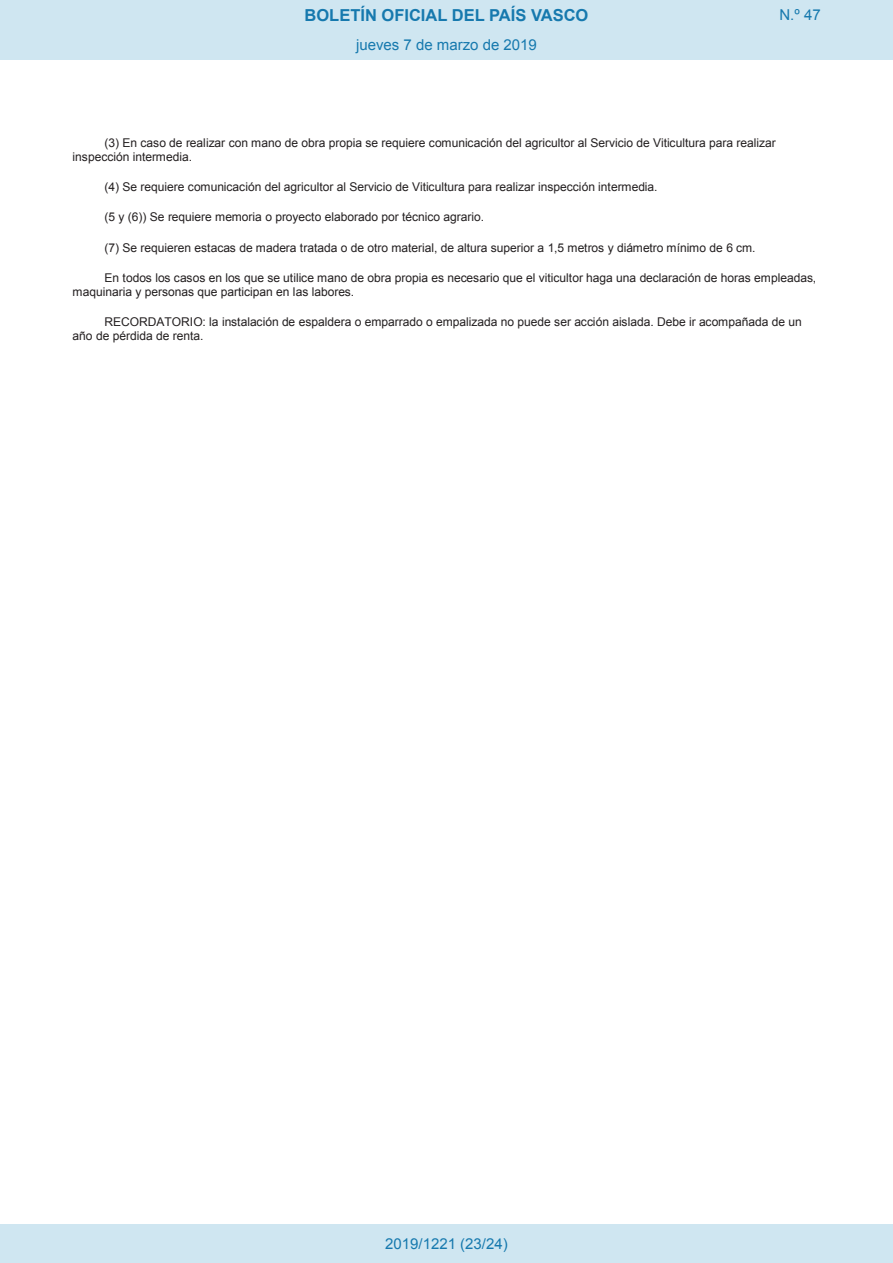
<style>
.page{position:relative;width:893px;height:1263px;background:#fff}
.page>*{position:absolute;margin:0;border:0;box-sizing:border-box;transform-origin:0 0}
.t1{font:700 16.5px "Arial";color:#1679ae}
.Paginacion_Centro{font:15px "Arial";color:#1679ae}
.t2{font:12px/13.6px "Arial";letter-spacing:-.005em;color:#231f20}
</style>
<div class="page">
<div style="left:0;top:0;width:893px;height:60px;background:#cfe6f1"></div>
<div style="left:0;top:1225px;width:893px;height:38px;background:#cfe6f1"></div>
<h1 class="t1" style="left:305px;top:4px;width:285px">BOLETÍN OFICIAL DEL PAÍS VASCO</h1>
<p class="Paginacion_Centro" style="left:779px;top:5px;width:43px">N.º 47</p>
<p class="Paginacion_Centro" style="left:356px;top:35px;width:182px">jueves 7 de marzo de 2019</p>
<p class="t2" style="left:73px;top:136px;width:705px;text-indent:32px">(3) En caso de realizar con mano de obra propia se requiere comunicación del agricultor al Servicio de Viticultura para realizar inspección intermedia.</p>
<p class="t2" style="left:104px;top:180px;width:554px">(4) Se requiere comunicación del agricultor al Servicio de Viticultura para realizar inspección intermedia.</p>
<p class="t2" style="left:104px;top:210px;width:381px">(5 y (6)) Se requiere memoria o proyecto elaborado por técnico agrario.</p>
<p class="t2" style="left:104px;top:241px;width:653px">(7) Se requieren estacas de madera tratada o de otro material, de altura superior a 1,5 metros y diámetro mínimo de 6 cm.</p>
<p class="t2" style="left:73px;top:271px;width:745px;text-indent:32px">En todos los casos en los que se utilice mano de obra propia es necesario que el viticultor haga una declaración de horas empleadas, maquinaria y personas que participan en las labores.</p>
<p class="t2" style="left:73px;top:315px;width:731px;text-indent:32px">RECORDATORIO: la instalación de espaldera o emparrado o empalizada no puede ser acción aislada. Debe ir acompañada de un año de pérdida de renta.</p>
<p class="Paginacion_Centro" style="left:385px;top:1234px;width:124px">2019/1221 (23/24)</p>
</div>
